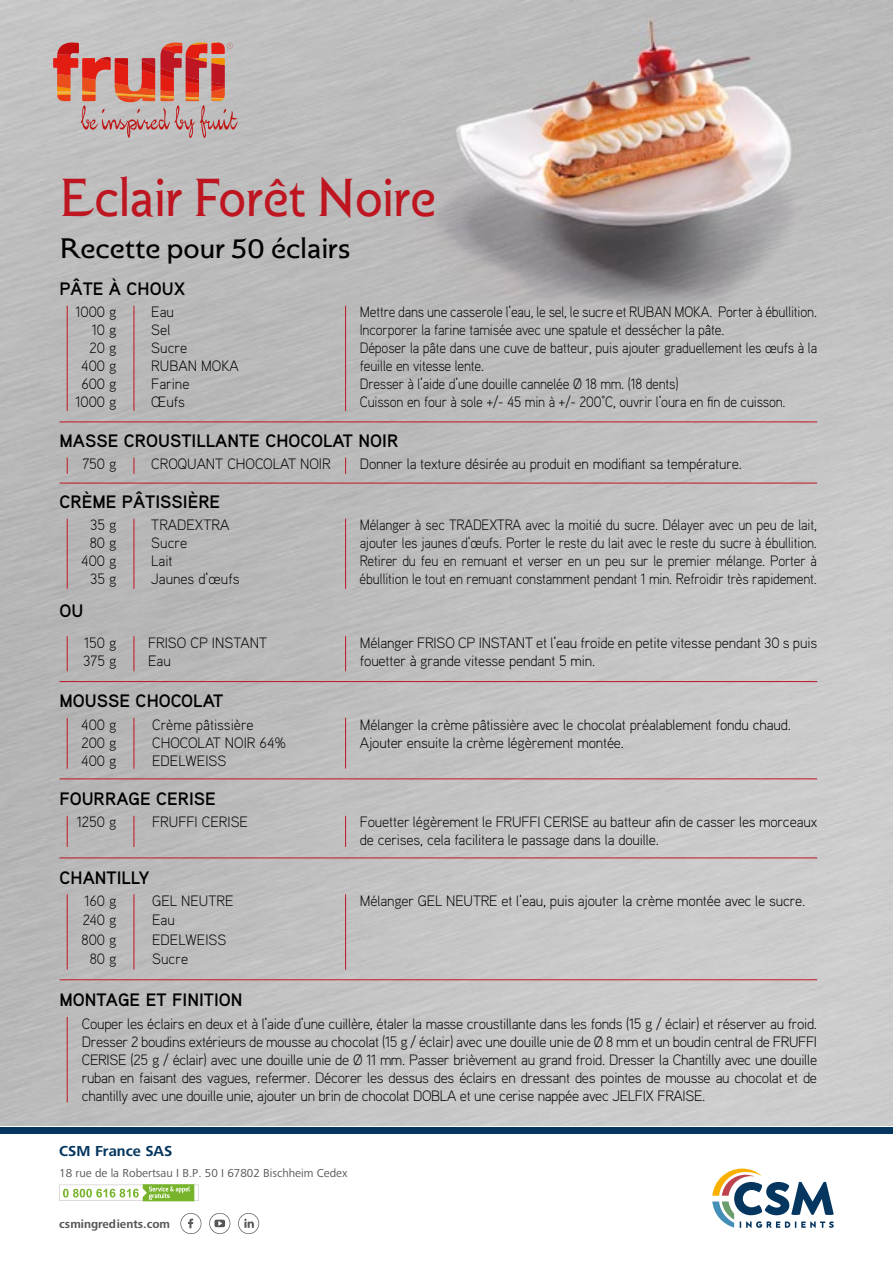
<style>
.page{position:relative;width:893px;height:1263px;background:#fff}
.page>*{position:absolute;margin:0;border:0;box-sizing:border-box;transform-origin:0 0}
.t1{font:54px "Plastilin";color:#be1621;scale:.9 1}
.t2{font:28.5px "Plastilin";color:#000}
.t3{font:700 18px "Aaux";color:#000}
.t4{font:300 15px/18px "Aaux";letter-spacing:-.01em;color:#000}
.t5{font:300 15px/18px "Aaux";letter-spacing:-.01em;color:#000;scale:.94 1}
.t6{font:700 15px "Frutiger Next Pro";color:#05365f}
.t7{font:12px "Frutiger Next Pro";color:#575756}
.t8{font:700 12px "Frutiger Next Pro";color:#575756}
.t9{font:12px "Gotham Rounded";color:#575756}
</style>
<div class="page">
<img style="left:0;top:0;width:893px;height:1126px">
<svg style="left:53px;top:43px;width:185px;height:95px;background:#c88c84"></svg>
<hr style="left:59px;top:421px;width:758px;height:1px;background:#be1621">
<hr style="left:59px;top:483px;width:758px;height:1px;background:#be1621">
<hr style="left:59px;top:778px;width:758px;height:1px;background:#be1621">
<hr style="left:59px;top:681px;width:758px;height:1px;background:#be1621">
<hr style="left:59px;top:857px;width:758px;height:1px;background:#be1621">
<hr style="left:59px;top:979px;width:758px;height:1px;background:#be1621">
<hr style="left:134px;top:306px;width:1px;height:105px;background:#be1621">
<hr style="left:134px;top:519px;width:1px;height:70px;background:#be1621">
<hr style="left:134px;top:636px;width:1px;height:35px;background:#be1621">
<hr style="left:134px;top:816px;width:1px;height:31px;background:#be1621">
<hr style="left:134px;top:894px;width:1px;height:75px;background:#be1621">
<hr style="left:134px;top:718px;width:1px;height:51px;background:#be1621">
<svg style="left:134px;top:457px;width:1px;height:17px"></svg>
<hr style="left:345px;top:306px;width:1px;height:105px;background:#be1621">
<hr style="left:345px;top:519px;width:1px;height:70px;background:#be1621">
<hr style="left:345px;top:636px;width:1px;height:35px;background:#be1621">
<hr style="left:345px;top:816px;width:1px;height:31px;background:#be1621">
<hr style="left:345px;top:894px;width:1px;height:75px;background:#be1621">
<hr style="left:345px;top:718px;width:1px;height:51px;background:#be1621">
<svg style="left:345px;top:457px;width:1px;height:17px"></svg>
<hr style="left:67px;top:306px;width:1px;height:105px;background:#be1621">
<hr style="left:67px;top:519px;width:1px;height:70px;background:#be1621">
<hr style="left:67px;top:636px;width:1px;height:35px;background:#be1621">
<hr style="left:67px;top:816px;width:1px;height:31px;background:#be1621">
<hr style="left:67px;top:894px;width:1px;height:75px;background:#be1621">
<hr style="left:67px;top:1017px;width:1px;height:85px;background:#be1621">
<hr style="left:67px;top:718px;width:1px;height:51px;background:#be1621">
<svg style="left:67px;top:457px;width:1px;height:17px"></svg>
<div style="left:0;top:1127px;width:893px;height:6px;background:#05365f"></div>
<svg style="left:59px;top:1184px;width:140px;height:17px"></svg>
<svg style="left:209px;top:1213px;width:51px;height:21px"></svg>
<svg style="left:180px;top:1213px;width:21px;height:21px"></svg>
<svg style="left:712px;top:1168px;width:122px;height:60px"></svg>
<h1 class="t1" style="left:59px;top:166px;width:420px">Eclair Forêt Noire</h1>
<h2 class="t2" style="left:59px;top:232px;width:293px">Recette pour 50 éclairs</h2>
<p class="t3" style="left:59px;top:277px;width:127px">PÂTE À CHOUX</p>
<p class="t4" style="left:76px;top:303px;width:42px;text-align:right">1000 g<br>10 g<br>20 g<br>400 g<br>600 g<br>1000 g</p>
<p class="t4" style="left:151px;top:303px;width:89px">Eau<br>Sel<br>Sucre<br>RUBAN MOKA<br>Farine<br>Œufs</p>
<p class="t5" style="left:360px;top:303px;width:488px">Mettre dans une casserole l’eau, le sel, le sucre et RUBAN MOKA. Porter à ébullition.<br>Incorporer la farine tamisée avec une spatule et dessécher la pâte.<br>Déposer la pâte dans une cuve de batteur, puis ajouter graduellement les œufs à la feuille en vitesse lente.<br>Dresser à l’aide d’une douille cannelée Ø 18 mm. (18 dents)<br>Cuisson en four à sole +/- 45 min à +/- 200°C, ouvrir l’oura en fin de cuisson.</p>
<p class="t3" style="left:59px;top:429px;width:340px">MASSE CROUSTILLANTE CHOCOLAT NOIR</p>
<p class="t4" style="left:82px;top:454px;width:36px">750 g</p>
<p class="t4" style="left:151px;top:454px;width:181px">CROQUANT CHOCOLAT NOIR</p>
<p class="t4" style="left:360px;top:454px;width:384px">Donner la texture désirée au produit en modifiant sa température.</p>
<p class="t3" style="left:59px;top:490px;width:162px">CRÈME PÂTISSIÈRE</p>
<p class="t4" style="left:81px;top:516px;width:37px;text-align:center">35 g<br>80 g<br>400 g<br>35 g</p>
<p class="t4" style="left:151px;top:516px;width:90px">TRADEXTRA<br>Sucre<br>Lait<br>Jaunes d’œufs</p>
<p class="t5" style="left:360px;top:516px;width:488px;text-align:justify">Mélanger à sec TRADEXTRA avec la moitié du sucre. Délayer avec un peu de lait, ajouter les jaunes d’œufs. Porter le reste du lait avec le reste du sucre à ébullition.<br>Retirer du feu en remuant et verser en un peu sur le premier mélange. Porter à ébullition le tout en remuant constamment pendant 1 min. Refroidir très rapidement.</p>
<p class="t3" style="left:59px;top:599px;width:25px">OU</p>
<p class="t4" style="left:83px;top:633px;width:35px">150 g<br>375 g</p>
<p class="t4" style="left:148px;top:633px;width:121px">FRISO CP INSTANT<br>Eau</p>
<p class="t4" style="left:360px;top:633px;width:459px">Mélanger FRISO CP INSTANT et l’eau froide en petite vitesse pendant 30 s puis fouetter à grande vitesse pendant 5 min.</p>
<p class="t3" style="left:59px;top:689px;width:165px">MOUSSE CHOCOLAT</p>
<p class="t4" style="left:81px;top:715px;width:37px;text-align:justify">400 g 200 g 400 g</p>
<p class="t4" style="left:152px;top:715px;width:135px">Crème pâtissière<br>CHOCOLAT NOIR 64%<br>EDELWEISS</p>
<p class="t4" style="left:360px;top:715px;width:433px">Mélanger la crème pâtissière avec le chocolat préalablement fondu chaud.<br>Ajouter ensuite la crème légèrement montée.</p>
<p class="t3" style="left:59px;top:787px;width:158px">FOURRAGE CERISE</p>
<p class="t4" style="left:77px;top:813px;width:41px">1250 g</p>
<p class="t4" style="left:152px;top:813px;width:97px">FRUFFI CERISE</p>
<p class="t4" style="left:360px;top:813px;width:459px">Fouetter légèrement le FRUFFI CERISE au batteur afin de casser les morceaux de cerises, cela facilitera le passage dans la douille.</p>
<p class="t3" style="left:59px;top:866px;width:92px">CHANTILLY</p>
<p class="t4" style="left:82px;top:890px;width:36px;line-height:19.5px;text-align:center">160 g<br>240 g<br>800 g<br>80 g</p>
<p class="t4" style="left:152px;top:890px;width:83px;line-height:19.5px">GEL NEUTRE<br>Eau<br>EDELWEISS<br>Sucre</p>
<p class="t4" style="left:360px;top:891px;width:447px">Mélanger GEL NEUTRE et l’eau, puis ajouter la crème montée avec le sucre.</p>
<p class="t3" style="left:59px;top:988px;width:185px">MONTAGE ET FINITION</p>
<p class="t4" style="left:82px;top:1014px;width:737px;text-align:justify">Couper les éclairs en deux et à l’aide d’une cuillère, étaler la masse croustillante dans les fonds (15 g / éclair) et réserver au froid.<br>Dresser 2 boudins extérieurs de mousse au chocolat (15 g / éclair) avec une douille unie de Ø 8 mm et un boudin central de FRUFFI CERISE (25 g / éclair) avec une douille unie de Ø 11 mm. Passer brièvement au grand froid. Dresser la Chantilly avec une douille ruban en faisant des vagues, refermer. Décorer les dessus des éclairs en dressant des pointes de mousse au chocolat et de chantilly avec une douille unie, ajouter un brin de chocolat DOBLA et une cerise nappée avec JELFIX FRAISE.</p>
<p class="t6" style="left:59px;top:1143px;width:115px">CSM France SAS</p>
<p class="t7" style="left:59px;top:1166px;width:290px">18 rue de la Robertsau I B.P. 50 I 67802 Bischheim Cedex</p>
<p class="t9" style="left:36px;top:1166px;width:66px">CSM F anc</p>
<p class="t8" style="left:59px;top:1217px;width:112px">csmingredients.com</p>
</div>
